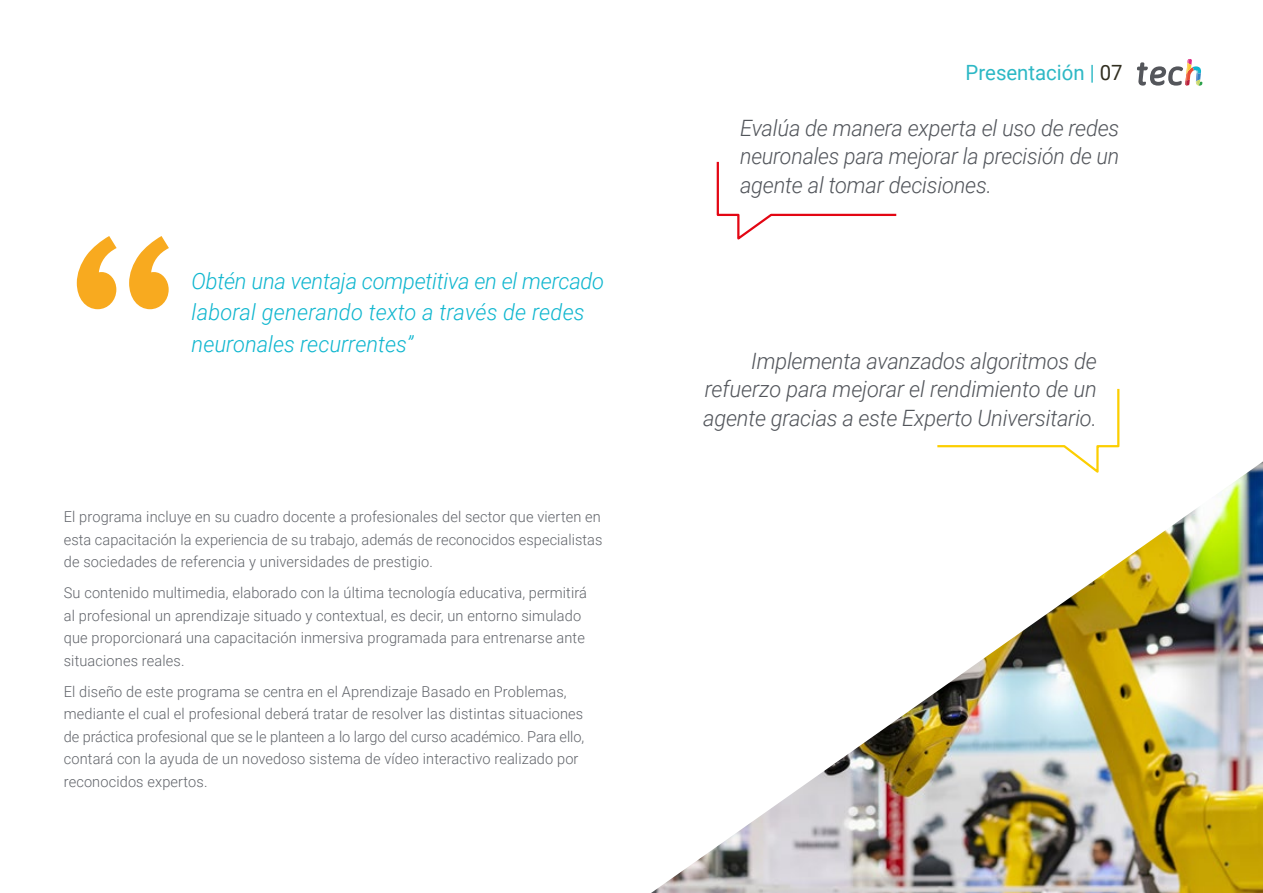
<style>
.page{position:relative;width:1263px;height:893px;background:#fff}
.page>*{position:absolute;margin:0;border:0;box-sizing:border-box;transform-origin:0 0}
.t1{font:italic 300 22.5px/28.5px "Roboto";letter-spacing:-.01em;color:#52555b;text-align:justify}
.t2{font:italic 300 22.5px/31.5px "Roboto";color:#0fb6cf}
.t3{font:21px "Roboto";color:#2db8c5}
.t4{font:300 15px/22.5px "Roboto";letter-spacing:.01em;color:#61646a}
.s1{color:#312e20}
</style>
<div class="page">
<svg style="left:77px;top:236px;width:92px;height:73px"></svg>
<svg style="left:937px;top:388px;width:183px;height:73px"></svg>
<svg style="left:716px;top:161px;width:181px;height:79px"></svg>
<svg style="left:1137px;top:59px;width:65px;height:27px"></svg>
<img style="left:651px;top:461px;width:612px;height:432px">
<h1 class="t2" style="left:192px;top:264px;width:414px">Obtén una ventaja competitiva en el mercado laboral generando texto a través de redes neuronales recurrentes”</h1>
<p class="t4" style="left:64px;top:505px;width:540px;text-align:justify">El programa incluye en su cuadro docente a profesionales del sector que vierten en esta capacitación la experiencia de su trabajo, además de reconocidos especialistas de sociedades de referencia y universidades de prestigio.</p>
<p class="t4" style="left:64px;top:581px;width:525px">Su contenido multimedia, elaborado con la última tecnología educativa, permitirá al profesional un aprendizaje situado y contextual, es decir, un entorno simulado que proporcionará una capacitación inmersiva programada para entrenarse ante situaciones reales.</p>
<p class="t4" style="left:64px;top:679px;width:522px">El diseño de este programa se centra en el Aprendizaje Basado en Problemas, mediante el cual el profesional deberá tratar de resolver las distintas situaciones de práctica profesional que se le planteen a lo largo del curso académico. Para ello, contará con la ayuda de un novedoso sistema de vídeo interactivo realizado por reconocidos expertos.</p>
<h2 class="t3" style="left:966px;top:57px;width:159px">Presentación | <span class="s1">07</span></h2>
<h1 class="t1" style="left:740px;top:113px;width:381px">Evalúa de manera experta el uso de redes neuronales para mejorar la precisión de un agente al tomar decisiones.</h1>
<h1 class="t1" style="left:703px;top:345px;width:395px;text-indent:48px">Implementa avanzados algoritmos de refuerzo para mejorar el rendimiento de un agente gracias a este Experto Universitario.</h1>
</div>
